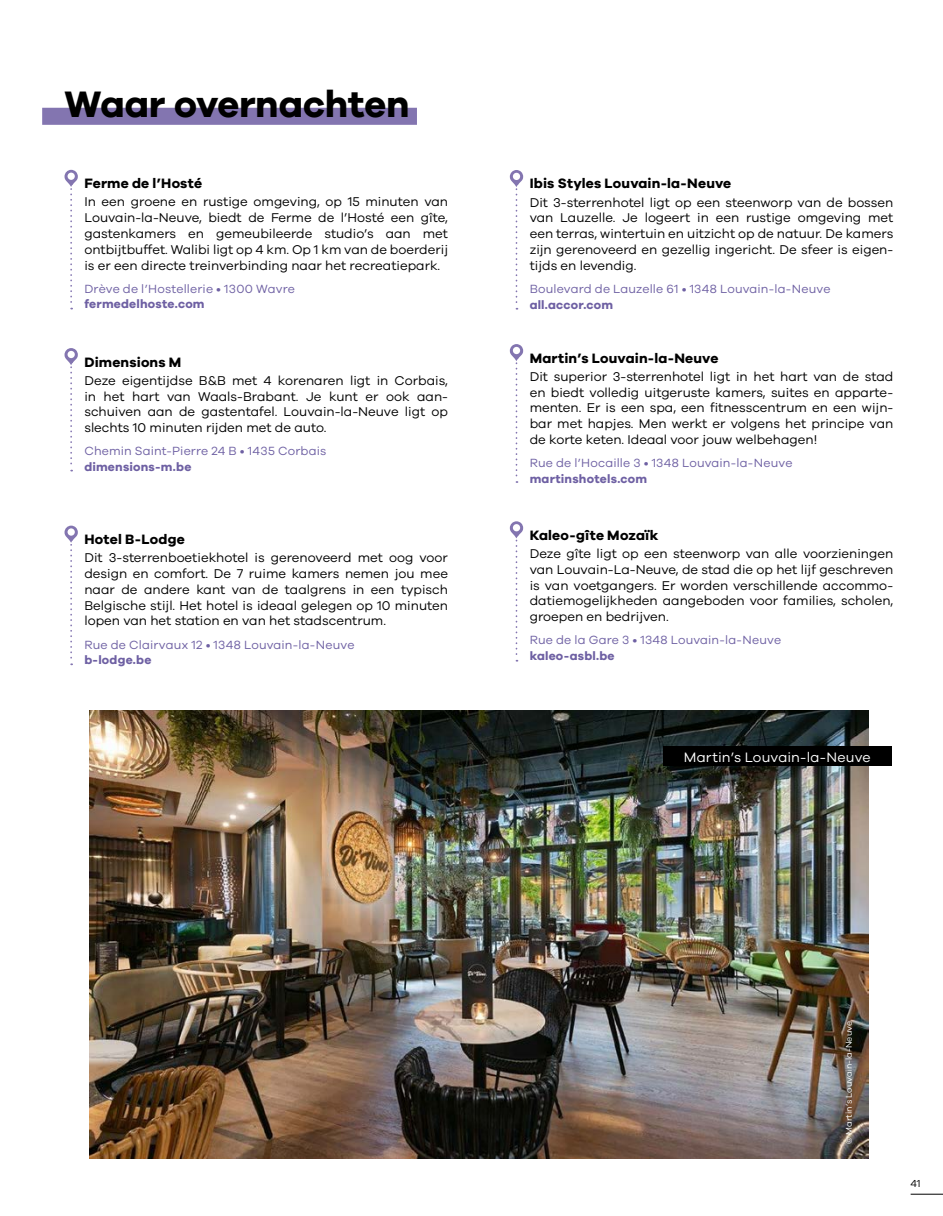
<style>
.page{position:relative;width:943px;height:1216px;background:#fff}
.page>*{position:absolute;margin:0;border:0;box-sizing:border-box;transform-origin:0 0}
.t1{font:700 37.98px "Galano Grotesque";letter-spacing:-.005em;color:#000}
.t2{font:14.17px "Galano Grotesque";letter-spacing:.005em;color:#fff}
.t3{font:700 14px "Galano Grotesque";letter-spacing:.01em;color:#000}
.t4{font:13.12px/15.8px "Galano Grotesque";color:#000;text-align:justify}
.t5{font:12.25px "Galano Grotesque";letter-spacing:.01em;color:#6e60a3}
.t6{font:700 12.25px "Galano Grotesque";letter-spacing:.015em;color:#6e60a3}
.t7{font:10.5px "Galano Grotesque";color:#000}
.t8{font:8.75px "Galano Grotesque";color:#fff}
</style>
<div class="page">
<div style="left:42px;top:108px;width:375px;height:17px;background:#8375b0"></div>
<svg style="left:510px;top:170px;width:13px;height:139px"></svg>
<div style="left:513px;top:173px;width:7px;height:7px;background:#fff;border-radius:50%"></div>
<svg style="left:64px;top:170px;width:14px;height:139px"></svg>
<div style="left:68px;top:173px;width:7px;height:7px;background:#fff;border-radius:50%"></div>
<svg style="left:510px;top:344px;width:13px;height:139px"></svg>
<div style="left:513px;top:347px;width:7px;height:7px;background:#fff;border-radius:50%"></div>
<svg style="left:64px;top:348px;width:14px;height:123px"></svg>
<div style="left:68px;top:351px;width:7px;height:7px;background:#fff;border-radius:50%"></div>
<svg style="left:510px;top:521px;width:13px;height:140px"></svg>
<div style="left:513px;top:524px;width:7px;height:7px;background:#fff;border-radius:50%"></div>
<svg style="left:64px;top:525px;width:14px;height:140px"></svg>
<div style="left:68px;top:528px;width:7px;height:7px;background:#fff;border-radius:50%"></div>
<img style="left:89px;top:710px;width:779px;height:448px">
<div style="left:663px;top:746px;width:228px;height:20px;background:#000"></div>
<hr style="left:910px;top:1193px;width:33px;height:1px;background:#000">
<h1 class="t1" style="left:64px;top:81px;width:346px">Waar overnachten</h1>
<p class="t3" style="left:84px;top:175px;width:119px">Ferme de l’Hosté</p>
<p class="t4" style="left:84px;top:194px;width:365px">In een groene en rustige omgeving, op 15 minuten van Louvain-la-Neuve, biedt de Ferme de l’Hosté een gîte, gastenkamers en gemeubileerde studio’s aan met ontbijtbuffet. Walibi ligt op 4 km. Op 1 km van de boerderij is er een directe treinverbinding naar het recreatiepark.</p>
<p class="t5" style="left:84px;top:281px;width:212px">Drève de l’Hostellerie • 1300 Wavre</p>
<p class="t6" style="left:84px;top:297px;width:122px">fermedelhoste.com</p>
<p class="t3" style="left:84px;top:353px;width:98px">Dimensions M</p>
<p class="t4" style="left:84px;top:372px;width:365px">Deze eigentijdse B&amp;B met 4 korenaren ligt in Corbais, in het hart van Waals-Brabant. Je kunt er ook aan&shy;schuiven aan de gastentafel. Louvain-la-Neuve ligt op slechts 10 minuten rijden met de auto.</p>
<p class="t5" style="left:84px;top:444px;width:243px">Chemin Saint-Pierre 24 B • 1435 Corbais</p>
<p class="t6" style="left:84px;top:459px;width:108px">dimensions-m.be</p>
<p class="t3" style="left:84px;top:530px;width:102px">Hotel B-Lodge</p>
<p class="t4" style="left:84px;top:549px;width:365px">Dit 3-sterrenboetiekhotel is gerenoveerd met oog voor design en comfort. De 7 ruime kamers nemen jou mee naar de andere kant van de taalgrens in een typisch Belgische stijl. Het hotel is ideaal gelegen op 10 minuten lopen van het station en van het stadscentrum.</p>
<p class="t5" style="left:84px;top:637px;width:271px">Rue de Clairvaux 12 • 1348 Louvain-la-Neuve</p>
<p class="t6" style="left:84px;top:652px;width:69px">b-lodge.be</p>
<p class="t3" style="left:529px;top:175px;width:203px">Ibis Styles Louvain-la-Neuve</p>
<p class="t4" style="left:529px;top:194px;width:365px">Dit 3-sterrenhotel ligt op een steenworp van de bossen van Lauzelle. Je logeert in een rustige omgeving met een terras, wintertuin en uitzicht op de natuur. De kamers zijn gerenoveerd en gezellig ingericht. De sfeer is eigen&shy;tijds en levendig.</p>
<p class="t5" style="left:529px;top:281px;width:302px">Boulevard de Lauzelle 61 • 1348 Louvain-la-Neuve</p>
<p class="t6" style="left:529px;top:297px;width:85px">all.accor.com</p>
<p class="t3" style="left:529px;top:349px;width:190px">Martin’s Louvain-la-Neuve</p>
<p class="t4" style="left:529px;top:368px;width:365px">Dit superior 3-sterrenhotel ligt in het hart van de stad en biedt volledig uitgeruste kamers, suites en apparte&shy;menten. Er is een spa, een fitnesscentrum en een wijn&shy;bar met hapjes. Men werkt er volgens het principe van de korte keten. Ideaal voor jouw welbehagen!</p>
<p class="t5" style="left:529px;top:455px;width:264px">Rue de l’Hocaille 3 • 1348 Louvain-la-Neuve</p>
<p class="t6" style="left:529px;top:471px;width:119px">martinshotels.com</p>
<p class="t3" style="left:529px;top:526px;width:130px">Kaleo-gîte Mozaïk</p>
<p class="t4" style="left:529px;top:545px;width:365px">Deze gîte ligt op een steenworp van alle voorzieningen van Louvain-La-Neuve, de stad die op het lijf geschreven is van voetgangers. Er worden verschillende accommo&shy;datiemogelijkheden aangeboden voor families, scholen, groepen en bedrijven.</p>
<p class="t5" style="left:529px;top:632px;width:253px">Rue de la Gare 3 • 1348 Louvain-la-Neuve</p>
<p class="t6" style="left:529px;top:648px;width:86px">kaleo-asbl.be</p>
<p class="t2" style="left:683px;top:748px;width:188px">Martin’s Louvain-la-Neuve</p>
<p class="t8" style="left:843px;top:1143px;width:124px;rotate:-90deg">© Martin’s Louvain-la-Neuve</p>
<p class="t7" style="left:910px;top:1177px;width:12px">41</p>
</div>
